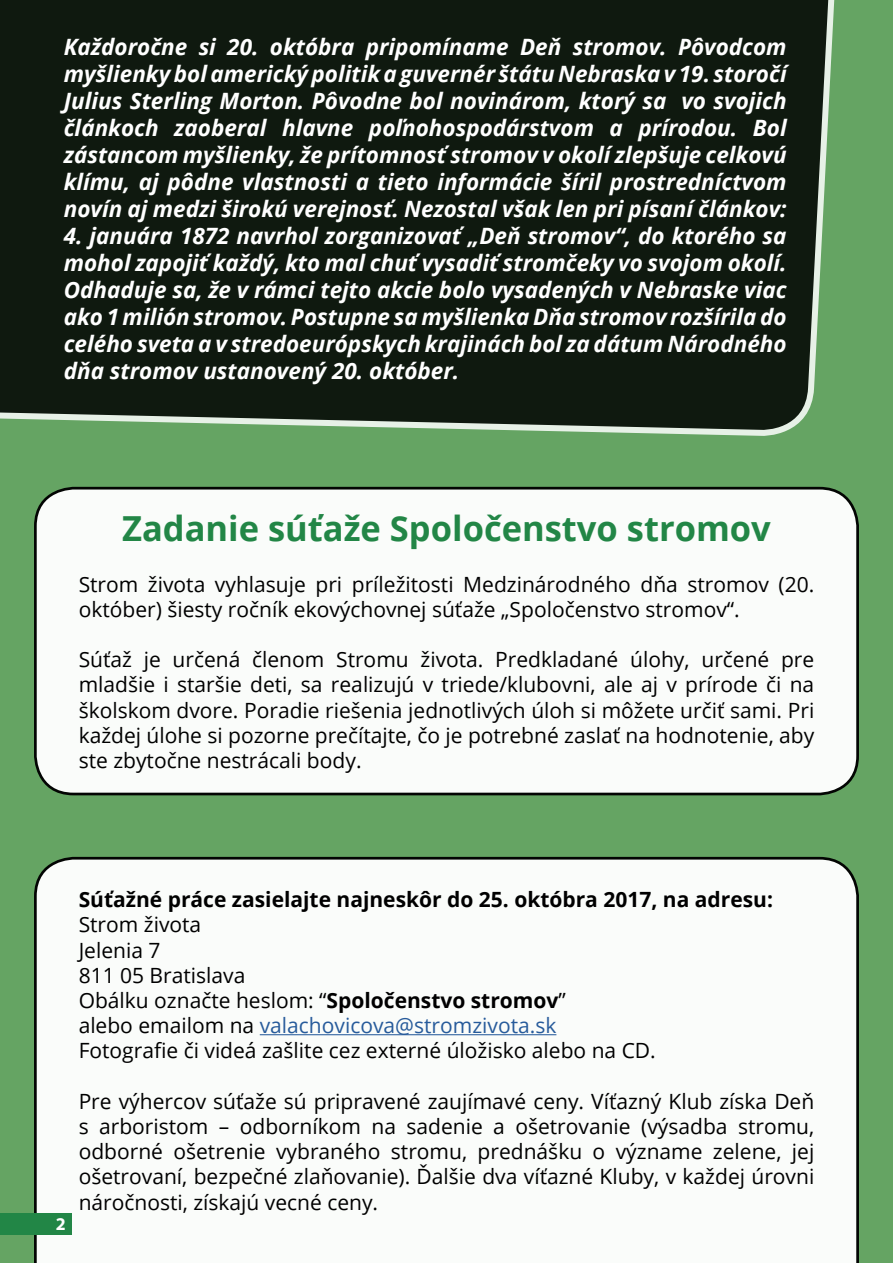
<style>
.page{position:relative;width:893px;height:1263px;background:#fff}
.page>*{position:absolute;margin:0;border:0;box-sizing:border-box;transform-origin:0 0}
.t1{font:700 34.5px "Open Sans";color:#228646}
.t2{font:italic 700 22.5px/27px "Open Sans";color:#fff;text-align:justify}
.t3{font:21px/25.2px "Open Sans";color:#000}
.t4{font:700 21px "Open Sans";color:#000}
.t5{font:700 18px "Myriad Pro";color:#fff}
.s1{font-weight:700}
.s2{color:#275b9b}
</style>
<div class="page">
<div style="left:0;top:1px;width:893px;height:1262px;background:#65a463"></div>
<div style="left:0;top:0;width:840px;height:436px;background:#0f190f"></div>
<div style="left:35px;top:488px;width:823px;height:306px;background:#fff;border-radius:38px"></div>
<div style="left:34px;top:487px;width:825px;height:308px;border:3px solid #000;border-radius:38px"></div>
<div style="left:34px;top:857px;width:825px;height:406px;background:#fafcfa"></div>
<hr style="left:260px;top:1034px;width:296px;height:1px;background:#275b9b">
<div style="left:0;top:1213px;width:71px;height:22px;background:#228646"></div>
<p class="t2" style="left:64px;top:33px;width:724px">Každoročne si 20. októbra pripomíname Deň stromov. Pôvodcom myšlienky bol americký politik a guvernér štátu Nebraska v 19. storočí Julius Sterling Morton. Pôvodne bol novinárom, ktorý sa vo svojich článkoch zaoberal hlavne poľnohospodárstvom a prírodou. Bol zástancom myšlienky, že prítomnosť stromov v okolí zlepšuje celkovú klímu, aj pôdne vlastnosti a tieto informácie šíril prostredníctvom novín aj medzi širokú verejnosť. Nezostal však len pri písaní článkov:</p>
<p class="t2" style="left:64px;top:222px;width:724px">4. januára 1872 navrhol zorganizovať „Deň stromov“, do ktorého sa mohol zapojiť každý, kto mal chuť vysadiť stromčeky vo svojom okolí.<br>Odhaduje sa, že v rámci tejto akcie bolo vysadených v Nebraske viac ako 1 milión stromov. Postupne sa myšlienka Dňa stromov rozšírila do celého sveta a v stredoeurópskych krajinách bol za dátum Národného dňa stromov ustanovený 20. október.</p>
<h1 class="t1" style="left:122px;top:504px;width:650px">Zadanie súťaže Spoločenstvo stromov</h1>
<p class="t3" style="left:79px;top:571px;width:737px">Strom života vyhlasuje pri príležitosti Medzinárodného dňa stromov (20. október) šiesty ročník ekovýchovnej súťaže „Spoločenstvo stromov“.</p>
<p class="t3" style="left:79px;top:646px;width:737px;text-align:justify">Súťaž je určená členom Stromu života. Predkladané úlohy, určené pre mladšie i staršie deti, sa realizujú v triede/klubovni, ale aj v prírode či na školskom dvore. Poradie riešenia jednotlivých úloh si môžete určiť sami. Pri každej úlohe si pozorne prečítajte, čo je potrebné zaslať na hodnotenie, aby ste zbytočne nestrácali body.</p>
<p class="t5" style="left:56px;top:1212px;width:11px">2</p>
<p class="t4" style="left:79px;top:885px;width:696px">Súťažné práce zasielajte najneskôr do 25. októbra 2017, na adresu:</p>
<p class="t3" style="left:79px;top:911px;width:579px">Strom života<br>Jelenia 7<br>811 05 Bratislava<br>Obálku označte heslom: “<span class="s1">Spoločenstvo stromov</span>”<br>alebo emailom na <span class="s2">valachovicova@stromzivota.sk </span>Fotografie či videá zašlite cez externé úložisko alebo na CD.</p>
<p class="t3" style="left:79px;top:1088px;width:737px;text-align:justify">Pre výhercov súťaže sú pripravené zaujímavé ceny. Víťazný Klub získa Deň s arboristom – odborníkom na sadenie a ošetrovanie (výsadba stromu, odborné ošetrenie vybraného stromu, prednášku o význame zelene, jej ošetrovaní, bezpečné zlaňovanie). Ďalšie dva víťazné Kluby, v každej úrovni náročnosti, získajú vecné ceny.</p>
</div>
